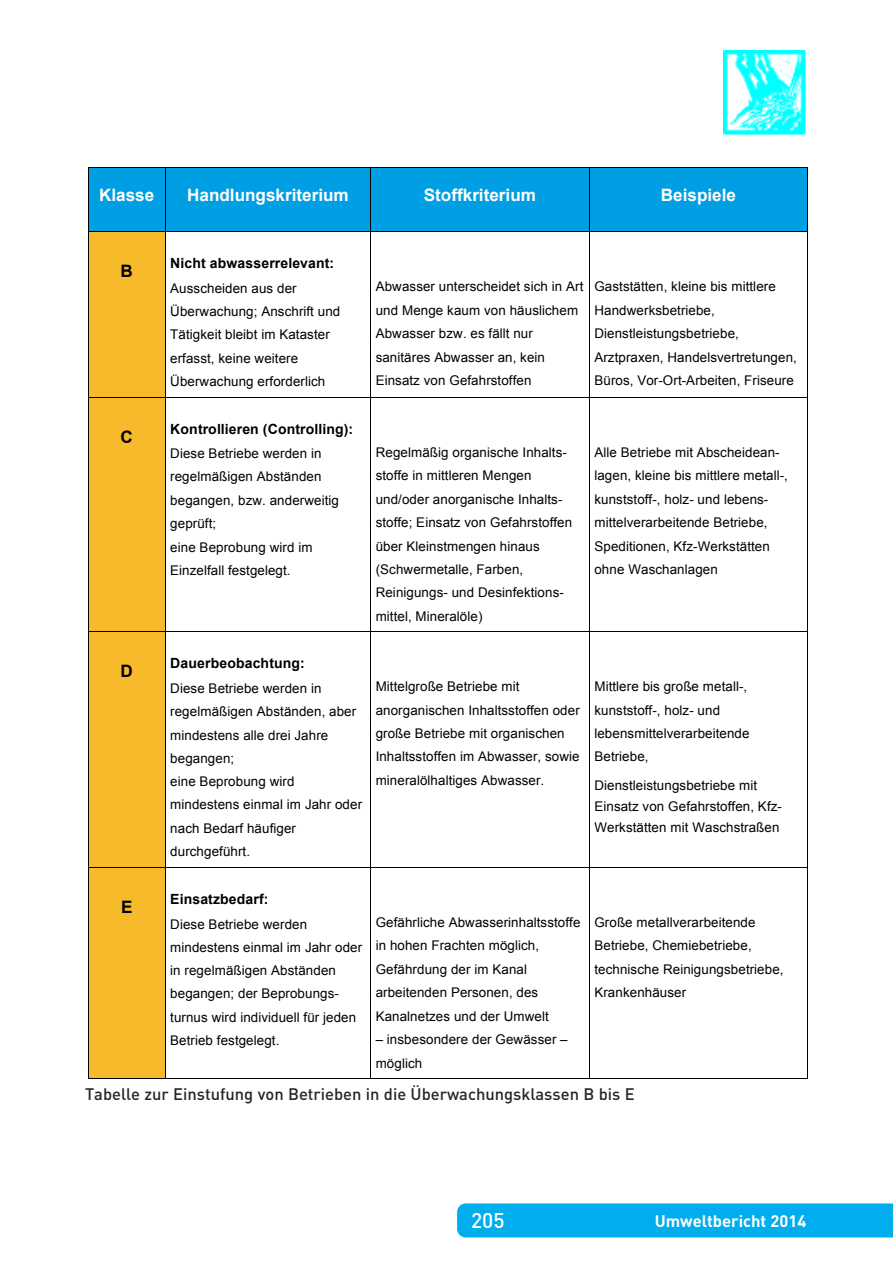
<style>
.page{position:relative;width:893px;height:1263px;background:#fff}
.page>*{position:absolute;margin:0;border:0;box-sizing:border-box;transform-origin:0 0}
.t1{font:500 21px "DIN Offc";color:#fff}
.t2{font:700 17.1px "Arial";color:#fff}
.t3{font:700 17.1px "Arial";color:#000}
.t4{font:500 16.5px "DIN Offc";color:#272627}
.t5{font:700 16.5px "DIN Offc";color:#fff}
.t6{font:700 14.1px "Arial";letter-spacing:.01em;color:#000}
.t7{font:13.35px/23.4px "Arial";letter-spacing:.01em;color:#000}
</style>
<div class="page">
<img style="left:724px;top:50px;width:82px;height:84px">
<div style="left:457px;top:1203px;width:436px;height:34px;background:#00aded"></div>
<div style="left:89px;top:168px;width:76px;height:63px;background:#009ee3"></div>
<div style="left:166px;top:168px;width:205px;height:63px;background:#009ee3"></div>
<div style="left:371px;top:168px;width:218px;height:63px;background:#009ee3"></div>
<div style="left:590px;top:168px;width:217px;height:63px;background:#009ee3"></div>
<hr style="left:88px;top:167px;width:77px;height:1px;background:#000">
<hr style="left:166px;top:167px;width:205px;height:1px;background:#000">
<hr style="left:371px;top:167px;width:218px;height:1px;background:#000">
<hr style="left:590px;top:167px;width:217px;height:1px;background:#000">
<hr style="left:88px;top:168px;width:1px;height:63px;background:#000">
<hr style="left:165px;top:168px;width:1px;height:63px;background:#000">
<hr style="left:371px;top:168px;width:1px;height:63px;background:#000">
<hr style="left:589px;top:168px;width:1px;height:63px;background:#000">
<hr style="left:807px;top:168px;width:1px;height:63px;background:#000">
<div style="left:89px;top:232px;width:76px;height:165px;background:#f6ba2b"></div>
<hr style="left:88px;top:231px;width:77px;height:1px;background:#000">
<hr style="left:166px;top:231px;width:205px;height:1px;background:#000">
<hr style="left:371px;top:231px;width:218px;height:1px;background:#000">
<hr style="left:590px;top:231px;width:217px;height:1px;background:#000">
<hr style="left:88px;top:232px;width:1px;height:165px;background:#000">
<hr style="left:165px;top:232px;width:1px;height:165px;background:#000">
<hr style="left:371px;top:232px;width:1px;height:165px;background:#000">
<hr style="left:589px;top:232px;width:1px;height:165px;background:#000">
<hr style="left:807px;top:232px;width:1px;height:165px;background:#000">
<div style="left:89px;top:397px;width:76px;height:234px;background:#f6ba2b"></div>
<hr style="left:88px;top:397px;width:77px;height:1px;background:#000">
<hr style="left:166px;top:397px;width:205px;height:1px;background:#000">
<hr style="left:371px;top:397px;width:218px;height:1px;background:#000">
<hr style="left:590px;top:397px;width:217px;height:1px;background:#000">
<hr style="left:88px;top:397px;width:1px;height:234px;background:#000">
<hr style="left:165px;top:397px;width:1px;height:234px;background:#000">
<hr style="left:371px;top:397px;width:1px;height:234px;background:#000">
<hr style="left:589px;top:397px;width:1px;height:234px;background:#000">
<hr style="left:807px;top:397px;width:1px;height:234px;background:#000">
<div style="left:89px;top:632px;width:76px;height:235px;background:#f6ba2b"></div>
<hr style="left:88px;top:631px;width:77px;height:1px;background:#000">
<hr style="left:166px;top:631px;width:205px;height:1px;background:#000">
<hr style="left:371px;top:631px;width:218px;height:1px;background:#000">
<hr style="left:590px;top:631px;width:217px;height:1px;background:#000">
<hr style="left:88px;top:632px;width:1px;height:235px;background:#000">
<hr style="left:165px;top:632px;width:1px;height:235px;background:#000">
<hr style="left:371px;top:632px;width:1px;height:235px;background:#000">
<hr style="left:589px;top:632px;width:1px;height:235px;background:#000">
<hr style="left:807px;top:632px;width:1px;height:235px;background:#000">
<div style="left:89px;top:867px;width:76px;height:211px;background:#f6ba2b"></div>
<hr style="left:88px;top:867px;width:77px;height:1px;background:#000">
<hr style="left:166px;top:867px;width:205px;height:1px;background:#000">
<hr style="left:371px;top:867px;width:218px;height:1px;background:#000">
<hr style="left:590px;top:867px;width:217px;height:1px;background:#000">
<hr style="left:88px;top:867px;width:1px;height:211px;background:#000">
<hr style="left:88px;top:1078px;width:77px;height:1px;background:#000">
<hr style="left:165px;top:867px;width:1px;height:211px;background:#000">
<hr style="left:166px;top:1078px;width:205px;height:1px;background:#000">
<hr style="left:371px;top:867px;width:1px;height:211px;background:#000">
<hr style="left:371px;top:1078px;width:218px;height:1px;background:#000">
<hr style="left:589px;top:867px;width:1px;height:211px;background:#000">
<hr style="left:590px;top:1078px;width:217px;height:1px;background:#000">
<hr style="left:807px;top:867px;width:1px;height:211px;background:#000">
<p class="t2" style="left:99px;top:185px;width:57px">Klasse</p>
<p class="t2" style="left:187px;top:185px;width:163px">Handlungskriterium</p>
<p class="t2" style="left:424px;top:185px;width:114px">Stoffkriterium</p>
<p class="t2" style="left:661px;top:185px;width:77px">Beispiele</p>
<p class="t3" style="left:121px;top:262px;width:14px">B</p>
<p class="t6" style="left:170px;top:256px;width:166px">Nicht abwasserrelevant:</p>
<p class="t7" style="left:170px;top:276px;width:172px">Ausscheiden aus der<br>Überwachung; Anschrift und<br>Tätigkeit bleibt im Kataster erfasst, keine weitere<br>Überwachung erforderlich</p>
<p class="t7" style="left:376px;top:275px;width:209px">Abwasser unterscheidet sich in Art und Menge kaum von häuslichem<br>Abwasser bzw. es fällt nur sanitäres Abwasser an, kein<br>Einsatz von Gefahrstoffen</p>
<p class="t7" style="left:594px;top:275px;width:204px">Gaststätten, kleine bis mittlere<br>Handwerksbetriebe,<br>Dienstleistungsbetriebe,<br>Arztpraxen, Handelsvertretungen,<br>Büros, Vor-Ort-Arbeiten, Friseure</p>
<p class="t3" style="left:121px;top:427px;width:14px">C</p>
<p class="t6" style="left:170px;top:421px;width:184px">Kontrollieren (Controlling):</p>
<p class="t7" style="left:170px;top:442px;width:170px">Diese Betriebe werden in regelmäßigen Abständen begangen, bzw. anderweitig geprüft;<br>eine Beprobung wird im<br>Einzelfall festgelegt.</p>
<p class="t7" style="left:376px;top:441px;width:198px">Regelmäßig organische Inhalts&shy;stoffe in mittleren Mengen und/oder anorganische Inhalts&shy;stoffe; Einsatz von Gefahrstoffen über Kleinstmengen hinaus (Schwermetalle, Farben,<br>Reinigungs- und Desinfektions&shy;mittel, Mineralöle)</p>
<p class="t7" style="left:594px;top:441px;width:195px">Alle Betriebe mit Abscheidean&shy;lagen, kleine bis mittlere metall-, kunststoff-, holz- und lebens&shy;mittelverarbeitende Betriebe,<br>Speditionen, Kfz-Werkstätten ohne Waschanlagen</p>
<p class="t3" style="left:121px;top:662px;width:14px">D</p>
<p class="t6" style="left:170px;top:655px;width:136px">Dauerbeobachtung:</p>
<p class="t7" style="left:170px;top:676px;width:193px">Diese Betriebe werden in regelmäßigen Abständen, aber mindestens alle drei Jahre begangen;<br>eine Beprobung wird mindestens einmal im Jahr oder nach Bedarf häufiger durchgeführt.</p>
<p class="t7" style="left:376px;top:675px;width:206px">Mittelgroße Betriebe mit anorganischen Inhaltsstoffen oder große Betriebe mit organischen<br>Inhaltsstoffen im Abwasser, sowie mineralölhaltiges Abwasser.</p>
<p class="t7" style="left:594px;top:675px;width:157px">Mittlere bis große metall-, kunststoff-, holz- und lebensmittelverarbeitende<br>Betriebe,</p>
<p class="t7" style="left:594px;top:774px;width:189px;line-height:21.5px">Dienstleistungsbetriebe mit<br>Einsatz von Gefahrstoffen, Kfz-<br>Werkstätten mit Waschstraßen</p>
<p class="t3" style="left:121px;top:898px;width:13px">E</p>
<p class="t6" style="left:170px;top:891px;width:100px">Einsatzbedarf:</p>
<p class="t7" style="left:170px;top:912px;width:194px">Diese Betriebe werden mindestens einmal im Jahr oder in regelmäßigen Abständen begangen; der Beprobungs&shy;turnus wird individuell für jeden<br>Betrieb festgelegt.</p>
<p class="t7" style="left:376px;top:911px;width:206px">Gefährliche Abwasserinhaltsstoffe in hohen Frachten möglich,<br>Gefährdung der im Kanal arbeitenden Personen, des<br>Kanalnetzes und der Umwelt</p>
<p class="t7" style="left:376px;top:1027px;width:193px">– insbesondere der Gewässer – möglich</p>
<p class="t7" style="left:594px;top:911px;width:191px">Große metallverarbeitende<br>Betriebe, Chemiebetriebe, technische Reinigungsbetriebe,<br>Krankenhäuser</p>
<p class="t4" style="left:85px;top:1084px;width:551px">Tabelle zur Einstufung von Betrieben in die Überwachungsklassen B bis E</p>
<h1 class="t1" style="left:471px;top:1207px;width:35px">205</h1>
<p class="t5" style="left:655px;top:1210px;width:153px">Umweltbericht 2014</p>
</div>
